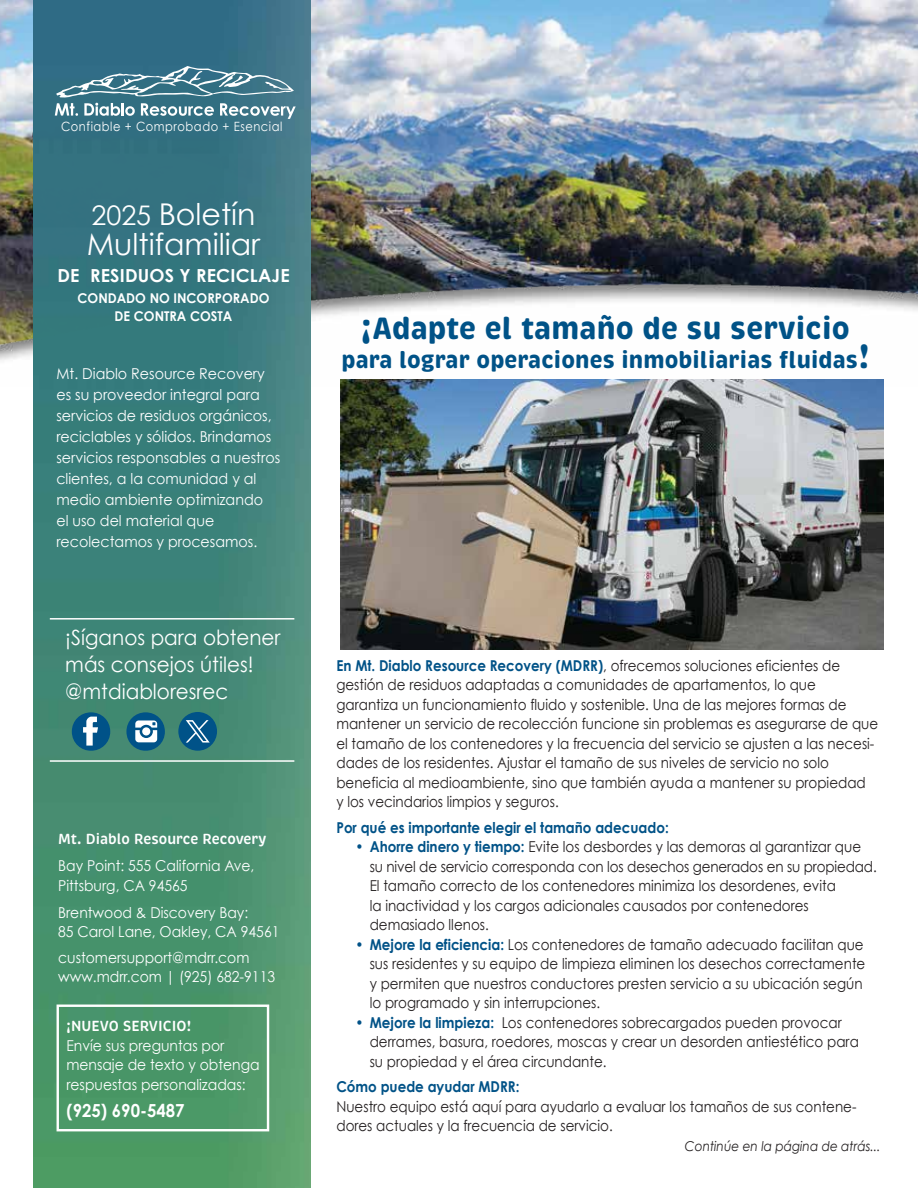
<style>
.page{position:relative;width:918px;height:1188px;background:#fff}
.page>*{position:absolute;margin:0;border:0;box-sizing:border-box;transform-origin:0 0}
.t1{font:700 31.5px "Brevia";letter-spacing:.005em;color:#005287;scale:.93 1}
.t2{font:30px/30px "Century Gothic";color:#fff}
.t3{font:700 24px "Brevia";letter-spacing:.005em;color:#005287;scale:.93 1}
.t4{font:21px/27px "Century Gothic";color:#fff;scale:.95 1}
.t5{font:700 18px "Century Gothic";letter-spacing:.01em;color:#fff}
.t6{font:700 18px "Century Gothic";letter-spacing:.01em;color:#fff;scale:.93 1}
.t7{font:15px/19.5px "Century Gothic";color:#231f20;scale:.9 1}
.t8{font:15px/21px "Century Gothic";color:#fff;scale:.95 1}
.t9{font:15px/19.5px "Century Gothic";color:#fff;scale:.93 1}
.t10{font:700 15px "Century Gothic";color:#005287;scale:.9 1}
.t11{font:600 15px "Brevia";color:#fff;scale:.93 1}
.t12{font:700 13.5px/18px "Century Gothic";color:#fff;text-align:center;scale:.95 1}
.t13{font:italic 13.5px "Century Gothic";color:#231f20;scale:.9 1}
.t14{font:12.75px "Century Gothic";letter-spacing:.045em;color:#fff;scale:.9 1}
.s1{font-size:27px}
.s2{font-size:34.5px}
.s3{font-weight:700;color:#005287}
</style>
<div class="page">
<img style="left:0;top:0;width:918px;height:265px">
<img style="left:0;top:265px;width:918px;height:121px">
<img style="left:33px;top:0;width:277px;height:1188px">
<svg style="left:55px;top:66px;width:241px;height:53px;background:#5e8d9d"></svg>
<div style="left:72px;top:712px;width:38px;height:39px;background:#005288;border-radius:50%"></div>
<svg style="left:83px;top:717px;width:15px;height:29px"></svg>
<div style="left:126px;top:712px;width:39px;height:39px;background:#005288;border-radius:50%"></div>
<svg style="left:135px;top:720px;width:22px;height:22px"></svg>
<div style="left:178px;top:712px;width:39px;height:39px;background:#005288;border-radius:50%"></div>
<svg style="left:186px;top:720px;width:24px;height:23px"></svg>
<hr style="left:50px;top:618px;width:244px;height:2px;background:#fff">
<hr style="left:50px;top:760px;width:244px;height:2px;background:#fff">
<div style="left:57px;top:1005px;width:212px;height:126px;border:2px solid #fff"></div>
<img style="left:341px;top:380px;width:543px;height:269px">
<p class="t14" style="left:61px;top:118px;width:247px">Confiable + Comprobado + Esencial</p>
<h2 class="t2" style="left:87px;top:199px;width:175px"><span class="s1">2025</span> Boletín<br>Multifamiliar</h2>
<p class="t5" style="left:57px;top:264px;width:234px">DE RESIDUOS Y RECICLAJE</p>
<p class="t12" style="left:78px;top:289px;width:203px">CONDADO NO INCORPORADO<br>DE CONTRA COSTA</p>
<p class="t8" style="left:56px;top:363px;width:237px">Mt. Diablo Resource Recovery es su proveedor integral para servicios de residuos orgánicos, reciclables y sólidos. Brindamos servicios responsables a nuestros clientes, a la comunidad y al medio ambiente optimizando<br>el uso del material que recolectamos y procesamos.</p>
<h3 class="t4" style="left:65px;top:624px;width:228px">¡Síganos para obtener más consejos útiles! @mtdiabloresrec</h3>
<p class="t11" style="left:58px;top:830px;width:225px">Mt. Diablo Resource Recovery</p>
<p class="t9" style="left:58px;top:856px;width:212px">Bay Point: 555 California Ave,<br>Pittsburg, CA 94565</p>
<p class="t9" style="left:58px;top:902px;width:239px">Brentwood &amp; Discovery Bay:<br>85 Carol Lane, Oakley, CA 94561</p>
<p class="t9" style="left:58px;top:947px;width:235px">customersupport@mdrr.com www.mdrr.com | (925) 682-9113</p>
<p class="t11" style="left:66px;top:1017px;width:136px">¡NUEVO SERVICIO!</p>
<p class="t9" style="left:66px;top:1035px;width:209px">Envíe sus preguntas por mensaje de texto y obtenga respuestas personalizadas:</p>
<p class="t6" style="left:66px;top:1099px;width:129px">(925) 690-5487</p>
<h1 class="t1" style="left:361px;top:309px;width:527px"><span class="s2">¡</span>Adapte el tamaño de su servicio</h1>
<h3 class="t3" style="left:342px;top:345px;width:569px">para lograr operaciones inmobiliarias fluidas<span class="s2">!</span></h3>
<p class="t7" style="left:336px;top:655px;width:604px"><span class="s3">En Mt. Diablo Resource Recovery (MDRR)</span>, ofrecemos soluciones eficientes de gestión de residuos adaptadas a comunidades de apartamentos, lo que garantiza un funcionamiento fluido y sostenible. Una de las mejores formas de mantener un servicio de recolección funcione sin problemas es asegurarse de que el tamaño de los contenedores y la frecuencia del servicio se ajusten a las necesi&shy;dades de los residentes. Ajustar el tamaño de sus niveles de servicio no solo beneficia al medioambiente, sino que también ayuda a mantener su propiedad<br>y los vecindarios limpios y seguros.</p>
<p class="t10" style="left:336px;top:818px;width:371px">Por qué es importante elegir el tamaño adecuado:</p>
<p class="t7" style="left:370px;top:837px;width:565px;text-indent:-14px"><span class="s3">• Ahorre dinero y tiempo:</span> Evite los desbordes y las demoras al garantizar que su nivel de servicio corresponda con los desechos generados en su propiedad.<br>El tamaño correcto de los contenedores minimiza los desordenes, evita<br>la inactividad y los cargos adicionales causados por contenedores demasiado llenos.</p>
<p class="t7" style="left:370px;top:934px;width:552px;text-indent:-14px"><span class="s3">• Mejore la eficiencia:</span> Los contenedores de tamaño adecuado facilitan que sus residentes y su equipo de limpieza eliminen los desechos correctamente y permiten que nuestros conductores presten servicio a su ubicación según lo programado y sin interrupciones.</p>
<p class="t7" style="left:370px;top:1012px;width:545px;text-indent:-14px"><span class="s3">• Mejore la limpieza:</span> Los contenedores sobrecargados pueden provocar derrames, basura, roedores, moscas y crear un desorden antiestético para su propiedad y el área circundante.</p>
<p class="t10" style="left:336px;top:1077px;width:205px">Cómo puede ayudar MDRR:</p>
<p class="t7" style="left:336px;top:1096px;width:579px">Nuestro equipo está aquí para ayudarlo a evaluar los tamaños de sus contene&shy;dores actuales y la frecuencia de servicio.</p>
<p class="t13" style="left:685px;top:1138px;width:219px">Continúe en la página de atrás...</p>
</div>
